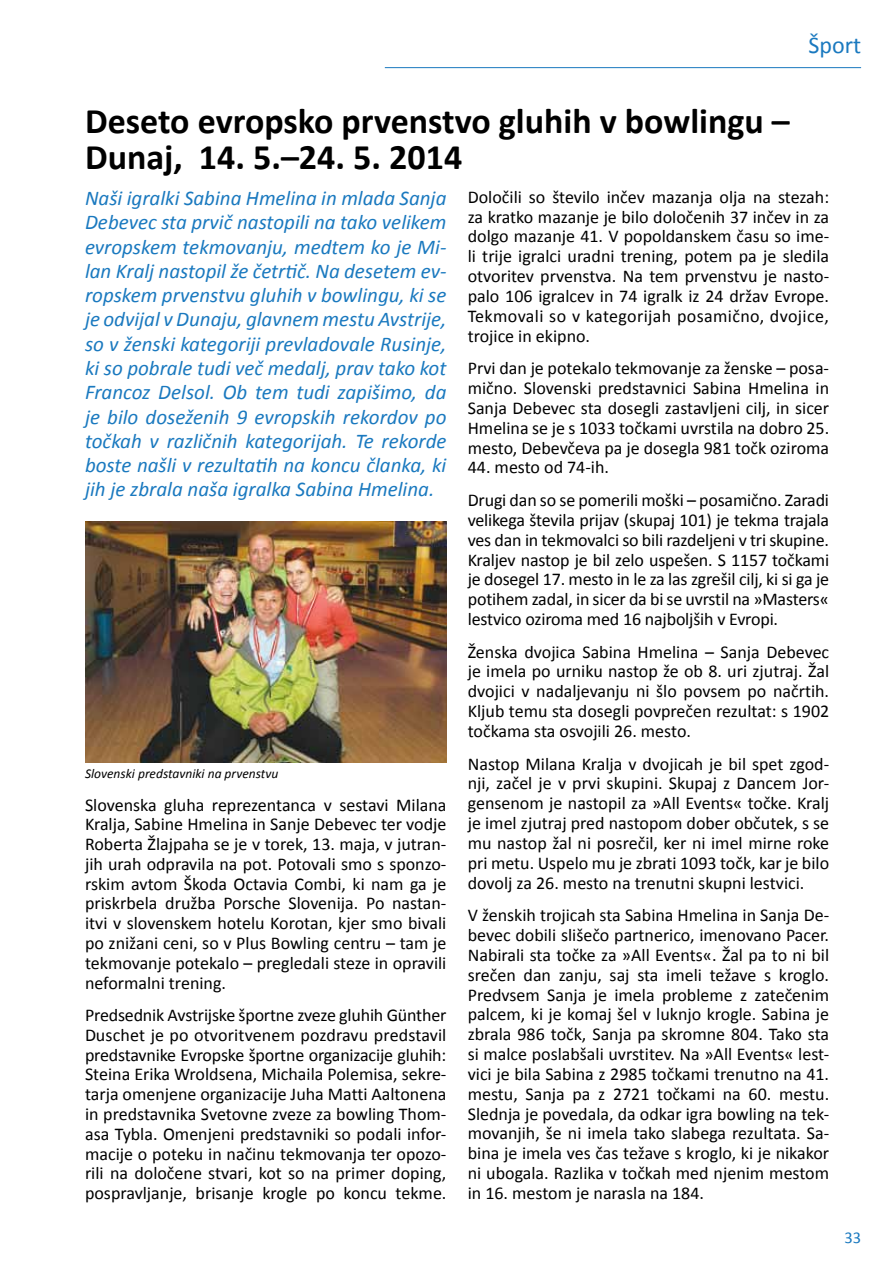
<style>
.page{position:relative;width:893px;height:1263px;background:#fff}
.page>*{position:absolute;margin:0;border:0;box-sizing:border-box;transform-origin:0 0}
.t1{font:700 36px/36px "Calibri";color:#000}
.t2{font:24px "Calibri";color:#1a79bf}
.t3{font:italic 21px/24.3px "Calibri";color:#1a79bf;text-align:justify}
.t4{font:18px/19.8px "Calibri";color:#000;text-align:justify}
.t5{font:16.5px "Calibri";color:#1a79bf}
.t6{font:italic 13.5px "Calibri";color:#000}
</style>
<div class="page">
<hr style="left:385px;top:67px;width:476px;height:1px;background:#1a79bf">
<img style="left:85px;top:522px;width:361px;height:241px">
<h2 class="t2" style="left:808px;top:30px;width:54px">Šport</h2>
<h1 class="t1" style="left:85px;top:103px;width:706px">Deseto evropsko prvenstvo gluhih v bowlingu –<br>Dunaj, 14. 5.–24. 5. 2014</h1>
<p class="t3" style="left:85px;top:185px;width:363px">Naši igralki Sabina Hmelina in mlada Sanja Debevec sta prvič nastopili na tako velikem evropskem tekmovanju, medtem ko je Mi&shy;lan Kralj nastopil že četrtič. Na desetem ev&shy;ropskem prvenstvu gluhih v bowlingu, ki se je odvijal v Dunaju, glavnem mestu Avstrije, so v ženski kategoriji prevladovale Rusinje, ki so pobrale tudi več medalj, prav tako kot Francoz Delsol. Ob tem tudi zapišimo, da je bilo doseženih 9 evropskih rekordov po točkah v različnih kategorijah. Te rekorde boste našli v rezultatih na koncu članka, ki jih je zbrala naša igralka Sabina Hmelina.</p>
<p class="t4" style="left:468px;top:187px;width:363px">Določili so število inčev mazanja olja na stezah: za kratko mazanje je bilo določenih 37 inčev in za dolgo mazanje 41. V popoldanskem času so ime&shy;li trije igralci uradni trening, potem pa je sledila otvoritev prvenstva. Na tem prvenstvu je nasto&shy;palo 106 igralcev in 74 igralk iz 24 držav Evrope.<br>Tekmovali so v kategorijah posamično, dvojice, trojice in ekipno.</p>
<p class="t4" style="left:468px;top:358px;width:363px">Prvi dan je potekalo tekmovanje za ženske – posa&shy;mično. Slovenski predstavnici Sabina Hmelina in Sanja Debevec sta dosegli zastavljeni cilj, in sicer Hmelina se je s 1033 točkami uvrstila na dobro 25. mesto, Debevčeva pa je dosegla 981 točk oziroma</p>
<p class="t4" style="left:468px;top:451px;width:363px;line-height:32.5px">44. mesto od 74-ih.<br>Drugi dan so se pomerili moški – posamično. Zaradi</p>
<p class="t4" style="left:468px;top:510px;width:363px">velikega števila prijav (skupaj 101) je tekma trajala ves dan in tekmovalci so bili razdeljeni v tri skupine.<br>Kraljev nastop je bil zelo uspešen. S 1157 točkami je dosegel 17. mesto in le za las zgrešil cilj, ki si ga je potihem zadal, in sicer da bi se uvrstil na »Masters« lestvico oziroma med 16 najboljših v Evropi.</p>
<p class="t4" style="left:468px;top:642px;width:363px">Ženska dvojica Sabina Hmelina – Sanja Debevec je imela po urniku nastop že ob 8. uri zjutraj. Žal dvojici v nadaljevanju ni šlo povsem po načrtih.<br>Kljub temu sta dosegli povprečen rezultat: s 1902 točkama sta osvojili 26. mesto.</p>
<p class="t4" style="left:468px;top:754px;width:363px">Nastop Milana Kralja v dvojicah je bil spet zgod&shy;nji, začel je v prvi skupini. Skupaj z Dancem Jor&shy;gensenom je nastopil za »All Events« točke. Kralj je imel zjutraj pred nastopom dober občutek, s se mu nastop žal ni posrečil, ker ni imel mirne roke pri metu. Uspelo mu je zbrati 1093 točk, kar je bilo dovolj za 26. mesto na trenutni skupni lestvici.</p>
<p class="t4" style="left:468px;top:905px;width:363px">V ženskih trojicah sta Sabina Hmelina in Sanja De&shy;bevec dobili slišečo partnerico, imenovano Pacer.<br>Nabirali sta točke za »All Events«. Žal pa to ni bil srečen dan zanju, saj sta imeli težave s kroglo.<br>Predvsem Sanja je imela probleme z zatečenim palcem, ki je komaj šel v luknjo krogle. Sabina je zbrala 986 točk, Sanja pa skromne 804. Tako sta si malce poslabšali uvrstitev. Na »All Events« lest&shy;vici je bila Sabina z 2985 točkami trenutno na 41. mestu, Sanja pa z 2721 točkami na 60. mestu.<br>Slednja je povedala, da odkar igra bowling na tek&shy;movanjih, še ni imela tako slabega rezultata. Sa&shy;bina je imela ves čas težave s kroglo, ki je nikakor ni ubogala. Razlika v točkah med njenim mestom in 16. mestom je narasla na 184.</p>
<p class="t6" style="left:85px;top:764px;width:195px">Slovenski predstavniki na prvenstvu</p>
<p class="t4" style="left:85px;top:795px;width:363px">Slovenska gluha reprezentanca v sestavi Milana Kralja, Sabine Hmelina in Sanje Debevec ter vodje Roberta Žlajpaha se je v torek, 13. maja, v jutran&shy;jih urah odpravila na pot. Potovali smo s sponzo&shy;rskim avtom Škoda Octavia Combi, ki nam ga je priskrbela družba Porsche Slovenija. Po nastan&shy;itvi v slovenskem hotelu Korotan, kjer smo bivali po znižani ceni, so v Plus Bowling centru – tam je tekmovanje potekalo – pregledali steze in opravili neformalni trening.</p>
<p class="t4" style="left:85px;top:1005px;width:363px">Predsednik Avstrijske športne zveze gluhih Günther Duschet je po otvoritvenem pozdravu predstavil predstavnike Evropske športne organizacije gluhih:<br>Steina Erika Wroldsena, Michaila Polemisa, sekre&shy;tarja omenjene organizacije Juha Matti Aaltonena in predstavnika Svetovne zveze za bowling Thom&shy;asa Tybla. Omenjeni predstavniki so podali infor&shy;macije o poteku in načinu tekmovanja ter opozo&shy;rili na določene stvari, kot so na primer doping, pospravljanje, brisanje krogle po koncu tekme.</p>
<p class="t5" style="left:844px;top:1227px;width:18px">33</p>
</div>
